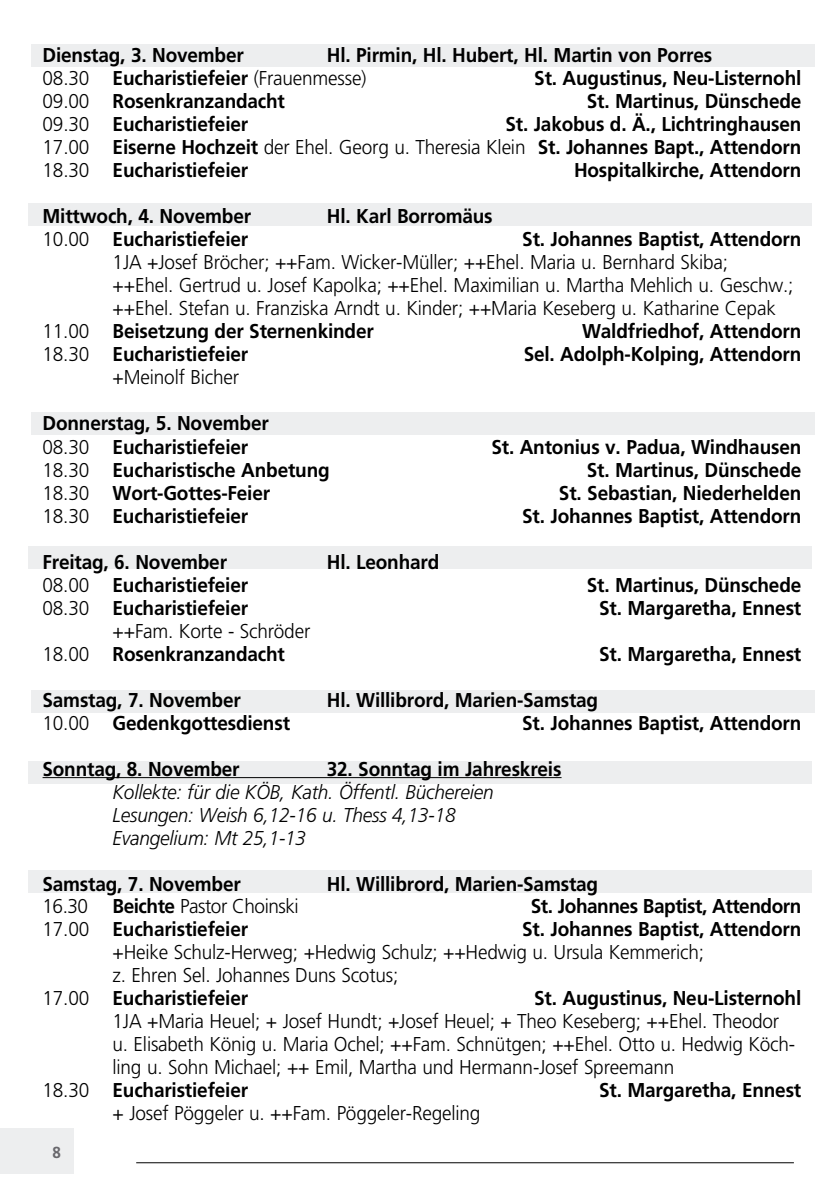
<style>
.page{position:relative;width:840px;height:1191px;background:#fff}
.page>*{position:absolute;margin:0;border:0;box-sizing:border-box;transform-origin:0 0}
.t1{font:700 20px/23px "Frutiger";letter-spacing:-.01em;color:#000;scale:.95 1}
.t2{font:300 20px/23px "Frutiger";letter-spacing:-.01em;color:#000;scale:.95 1}
.t3{font:italic 300 20px/23px "Frutiger";letter-spacing:-.01em;color:#000;scale:.95 1}
.t4{font:700 16px "Frutiger";color:#68676c;scale:.95 1}
.s1{font-weight:300}
.s2{font-weight:700}
</style>
<div class="page">
<div style="left:28px;top:203px;width:783px;height:22px;background:#edeeef"></div>
<div style="left:28px;top:546px;width:783px;height:22px;background:#edeeef"></div>
<div style="left:28px;top:870px;width:783px;height:23px;background:#edeeef"></div>
<div style="left:28px;top:761px;width:783px;height:23px;background:#edeeef"></div>
<div style="left:31px;top:44px;width:783px;height:23px;background:#edeeef"></div>
<div style="left:31px;top:412px;width:783px;height:23px;background:#edeeef"></div>
<div style="left:31px;top:690px;width:783px;height:23px;background:#edeeef"></div>
<div style="left:0;top:1128px;width:74px;height:46px;background:#edeeef"></div>
<hr style="left:136px;top:1162px;width:657px;height:1px;background:#000">
<hr style="left:43px;top:777px;width:518px;height:1px;background:#000">
<p class="t1" style="left:43px;top:44px;width:706px;text-indent:284px">Hl. Pirmin, Hl. Hubert, Hl. Martin von Porres<br><span class="s1">08.30</span> Eucharistiefeier <span class="s1">(Frauenmesse)</span></p>
<p class="t1" style="left:43px;top:44px;width:213px">Dienstag, 3. November</p>
<p class="t1" style="left:534px;top:67px;width:282px">St. Augustinus, Neu-Listernohl</p>
<p class="t1" style="left:43px;top:90px;width:256px"><span class="s1">09.00</span> Rosenkranzandacht</p>
<p class="t1" style="left:586px;top:90px;width:227px">St. Martinus, Dünschede</p>
<p class="t1" style="left:43px;top:113px;width:218px"><span class="s1">09.30</span> Eucharistiefeier</p>
<p class="t1" style="left:43px;top:113px;width:799px;text-align:justify;text-indent:462px">St. Jakobus d. Ä., Lichtringhausen <span class="s1">17.00</span> Eiserne Hochzeit <span class="s1">der Ehel. Georg u. Theresia Klein</span> St. Johannes Bapt., Attendorn <span class="s1">18.30</span> Eucharistiefeier</p>
<p class="t1" style="left:573px;top:159px;width:241px">Hospitalkirche, Attendorn</p>
<p class="t1" style="left:43px;top:205px;width:221px">Mittwoch, 4. November</p>
<p class="t1" style="left:327px;top:205px;width:176px">Hl. Karl Borromäus</p>
<p class="t1" style="left:43px;top:228px;width:218px"><span class="s1">10.00</span> Eucharistiefeier</p>
<p class="t1" style="left:522px;top:228px;width:295px">St. Johannes Baptist, Attendorn</p>
<p class="t2" style="left:112px;top:251px;width:649px">1JA +Josef Bröcher; ++Fam. Wicker-Müller; ++Ehel. Maria u. Bernhard Skiba;</p>
<p class="t2" style="left:112px;top:274px;width:717px">++Ehel. Gertrud u. Josef Kapolka; ++Ehel. Maximilian u. Martha Mehlich u. Geschw.;</p>
<p class="t2" style="left:112px;top:297px;width:699px">++Ehel. Stefan u. Franziska Arndt u. Kinder; ++Maria Keseberg u. Katharine Cepak</p>
<p class="t1" style="left:43px;top:320px;width:350px"><span class="s1">11.00</span> Beisetzung der Sternenkinder</p>
<p class="t1" style="left:581px;top:320px;width:232px">Waldfriedhof, Attendorn</p>
<p class="t1" style="left:43px;top:343px;width:218px"><span class="s1">18.30</span> Eucharistiefeier</p>
<p class="t1" style="left:523px;top:343px;width:294px">Sel. Adolph-Kolping, Attendorn</p>
<p class="t2" style="left:112px;top:366px;width:135px">+Meinolf Bicher</p>
<p class="t1" style="left:43px;top:412px;width:239px">Donnerstag, 5. November<br><span class="s1">08.30</span> Eucharistiefeier</p>
<p class="t1" style="left:491px;top:435px;width:327px">St. Antonius v. Padua, Windhausen</p>
<p class="t1" style="left:42px;top:458px;width:304px"><span class="s1">18.30</span> Eucharistische Anbetung</p>
<p class="t1" style="left:586px;top:458px;width:227px">St. Martinus, Dünschede</p>
<p class="t1" style="left:42px;top:481px;width:241px"><span class="s1">18.30</span> Wort-Gottes-Feier</p>
<p class="t1" style="left:558px;top:481px;width:256px">St. Sebastian, Niederhelden</p>
<p class="t1" style="left:42px;top:504px;width:218px"><span class="s1">18.30</span> Eucharistiefeier</p>
<p class="t1" style="left:522px;top:504px;width:295px">St. Johannes Baptist, Attendorn</p>
<p class="t1" style="left:42px;top:550px;width:196px">Freitag, 6. November</p>
<p class="t1" style="left:326px;top:550px;width:120px">Hl. Leonhard</p>
<p class="t1" style="left:42px;top:573px;width:218px"><span class="s1">08.00</span> Eucharistiefeier</p>
<p class="t1" style="left:586px;top:573px;width:227px">St. Martinus, Dünschede</p>
<p class="t1" style="left:42px;top:596px;width:218px"><span class="s1">08.30</span> Eucharistiefeier</p>
<p class="t1" style="left:599px;top:596px;width:214px">St. Margaretha, Ennest</p>
<p class="t2" style="left:42px;top:619px;width:283px;text-indent:70px">++Fam. Korte - Schröder<br>18.00 <span class="s2">Rosenkranzandacht</span></p>
<p class="t1" style="left:599px;top:642px;width:214px">St. Margaretha, Ennest</p>
<p class="t1" style="left:42px;top:688px;width:210px">Samstag, 7. November</p>
<p class="t1" style="left:326px;top:688px;width:287px">Hl. Willibrord, Marien-Samstag</p>
<p class="t1" style="left:42px;top:711px;width:262px"><span class="s1">10.00</span> Gedenkgottesdienst</p>
<p class="t1" style="left:522px;top:711px;width:295px">St. Johannes Baptist, Attendorn</p>
<p class="t1" style="left:42px;top:757px;width:209px">Sonntag, 8. November</p>
<p class="t1" style="left:326px;top:757px;width:248px">32. Sonntag im Jahreskreis</p>
<p class="t3" style="left:112px;top:780px;width:402px">Kollekte: für die KÖB, Kath. Öffentl. Büchereien<br>Lesungen: Weish 6,12-16 u. Thess 4,13-18<br>Evangelium: Mt 25,1-13</p>
<p class="t1" style="left:42px;top:872px;width:210px">Samstag, 7. November</p>
<p class="t1" style="left:326px;top:872px;width:287px">Hl. Willibrord, Marien-Samstag</p>
<p class="t2" style="left:42px;top:894px;width:271px">16.30 <span class="s2">Beichte</span> Pastor Choinski</p>
<p class="t1" style="left:530px;top:894px;width:286px">St. Johannes Baptist, Attendorn</p>
<p class="t1" style="left:42px;top:917px;width:218px"><span class="s1">17.00</span> Eucharistiefeier</p>
<p class="t1" style="left:522px;top:917px;width:295px">St. Johannes Baptist, Attendorn</p>
<p class="t2" style="left:112px;top:940px;width:624px">+Heike Schulz-Herweg; +Hedwig Schulz; ++Hedwig u. Ursula Kemmerich;</p>
<p class="t2" style="left:112px;top:963px;width:302px">z. Ehren Sel. Johannes Duns Scotus;</p>
<p class="t1" style="left:42px;top:986px;width:218px"><span class="s1">17.00</span> Eucharistiefeier</p>
<p class="t1" style="left:534px;top:986px;width:282px">St. Augustinus, Neu-Listernohl</p>
<p class="t2" style="left:112px;top:1009px;width:703px">1JA +Maria Heuel; + Josef Hundt; +Josef Heuel; + Theo Keseberg; ++Ehel. Theodor</p>
<p class="t2" style="left:112px;top:1032px;width:719px">u. Elisabeth König u. Maria Ochel; ++Fam. Schnütgen; ++Ehel. Otto u. Hedwig Köch-</p>
<p class="t2" style="left:112px;top:1055px;width:592px">ling u. Sohn Michael; ++ Emil, Martha und Hermann-Josef Spreemann</p>
<p class="t1" style="left:42px;top:1078px;width:218px"><span class="s1">18.30</span> Eucharistiefeier</p>
<p class="t1" style="left:599px;top:1078px;width:214px">St. Margaretha, Ennest</p>
<p class="t2" style="left:112px;top:1101px;width:388px">+ Josef Pöggeler u. ++Fam. Pöggeler-Regeling</p>
<p class="t4" style="left:52px;top:1143px;width:10px">8</p>
</div>
